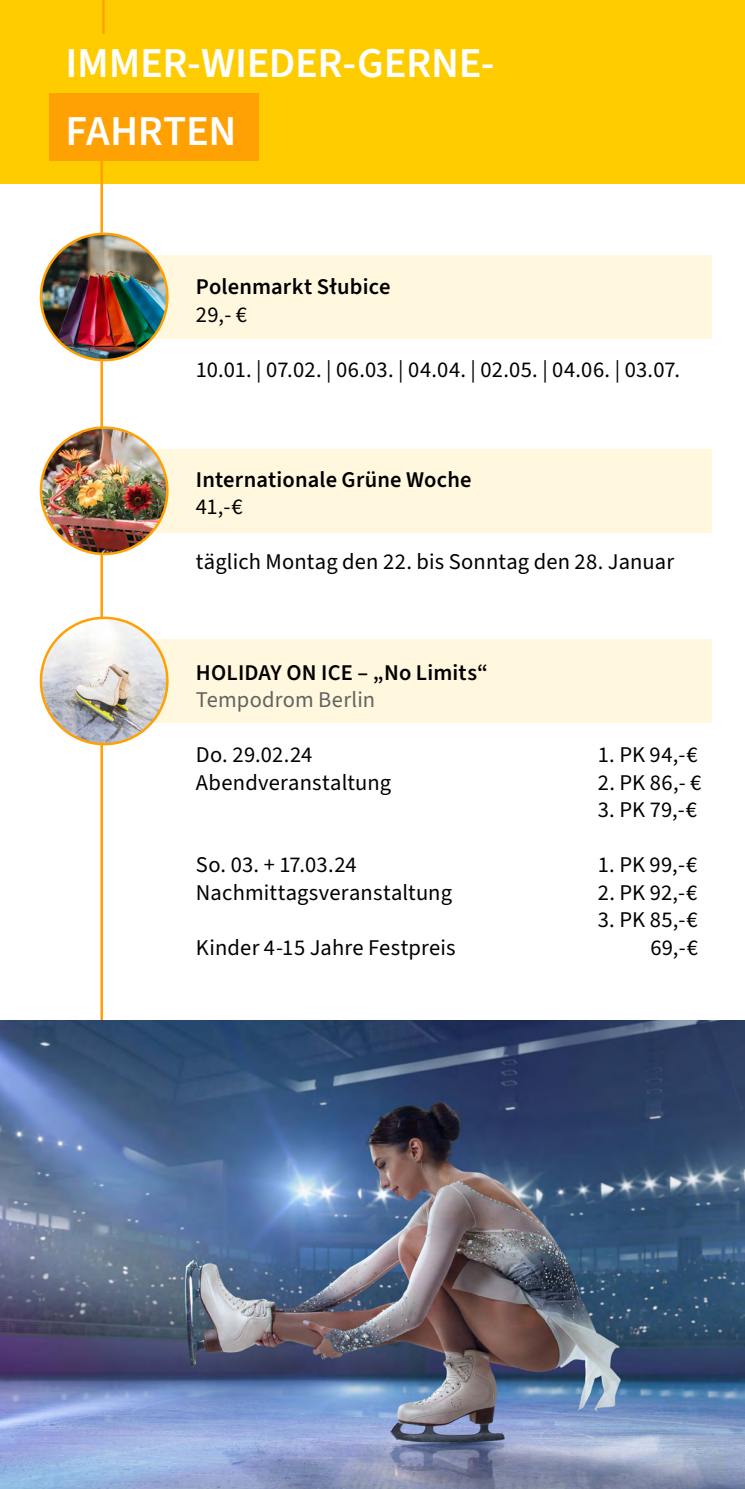
<style>
.page{position:relative;width:745px;height:1489px;background:#fff}
.page>*{position:absolute;margin:0;border:0;box-sizing:border-box;transform-origin:0 0}
.t1{font:42.5px/67.5px "Source Sans 3";letter-spacing:-.01em;color:#fff}
.t2{font:22.5px/27.5px "Source Sans 3";letter-spacing:.005em;color:#000}
.t3{font:22.5px "Source Sans 3";letter-spacing:.005em;color:#000}
.t4{font:22.5px "Source Sans 3";letter-spacing:.005em;color:#626261}
</style>
<div class="page">
<div style="left:0;top:0;width:744px;height:184px;background:#fc0"></div>
<div style="left:104px;top:639px;width:607px;height:83px;background:#fff8de"></div>
<div style="left:104px;top:449px;width:607px;height:83px;background:#fff8de"></div>
<div style="left:104px;top:255px;width:607px;height:83px;background:#fff8de"></div>
<hr style="left:102px;top:0;width:3px;height:34px;background:#ffa003">
<hr style="left:100px;top:161px;width:3px;height:858px;background:#ffa003">
<div style="left:49px;top:94px;width:209px;height:67px;background:#ffa003"></div>
<img style="left:41px;top:234px;width:126px;height:126px;border-radius:63px">
<img style="left:41px;top:618px;width:126px;height:126px;border-radius:63px">
<img style="left:41px;top:427px;width:126px;height:127px;border-radius:63px">
<img style="left:0;top:1019px;width:744px;height:469px">
<h1 class="t1" style="left:66px;top:30px;width:430px">IMMER-WIEDER-GERNE-<br>FAHRTEN</h1>
<p class="t3" style="left:196px;top:273px;width:196px">Polenmarkt Słubice</p>
<p class="t2" style="left:196px;top:300px;width:53px">29,- €</p>
<p class="t2" style="left:196px;top:355px;width:485px">10.01. | 07.02. | 06.03. | 04.04. | 02.05. | 04.06. | 03.07.</p>
<p class="t3" style="left:196px;top:466px;width:277px">Internationale Grüne Woche</p>
<p class="t2" style="left:196px;top:493px;width:48px">41,-€</p>
<p class="t2" style="left:196px;top:548px;width:479px">täglich Montag den 22. bis Sonntag den 28. Januar</p>
<p class="t3" style="left:196px;top:658px;width:293px">HOLIDAY ON ICE – „No Limits“</p>
<p class="t4" style="left:196px;top:685px;width:181px">Tempodrom Berlin</p>
<p class="t2" style="left:196px;top:740px;width:197px">Do. 29.02.24<br>Abendveranstaltung</p>
<p class="t2" style="left:196px;top:850px;width:257px">So. 03. + 17.03.24<br>Nachmittagsveranstaltung</p>
<p class="t2" style="left:196px;top:933px;width:261px">Kinder 4-15 Jahre Festpreis</p>
<p class="t2" style="left:597px;top:741px;width:101px">1. PK 94,-€</p>
<p class="t2" style="left:597px;top:768px;width:105px">2. PK 86,- €</p>
<p class="t2" style="left:597px;top:796px;width:101px">3. PK 79,-€</p>
<p class="t2" style="left:597px;top:850px;width:101px">1. PK 99,-€</p>
<p class="t2" style="left:597px;top:878px;width:101px">2. PK 92,-€</p>
<p class="t2" style="left:597px;top:905px;width:102px;text-align:right">3. PK 85,-€<br>69,-€</p>
</div>
